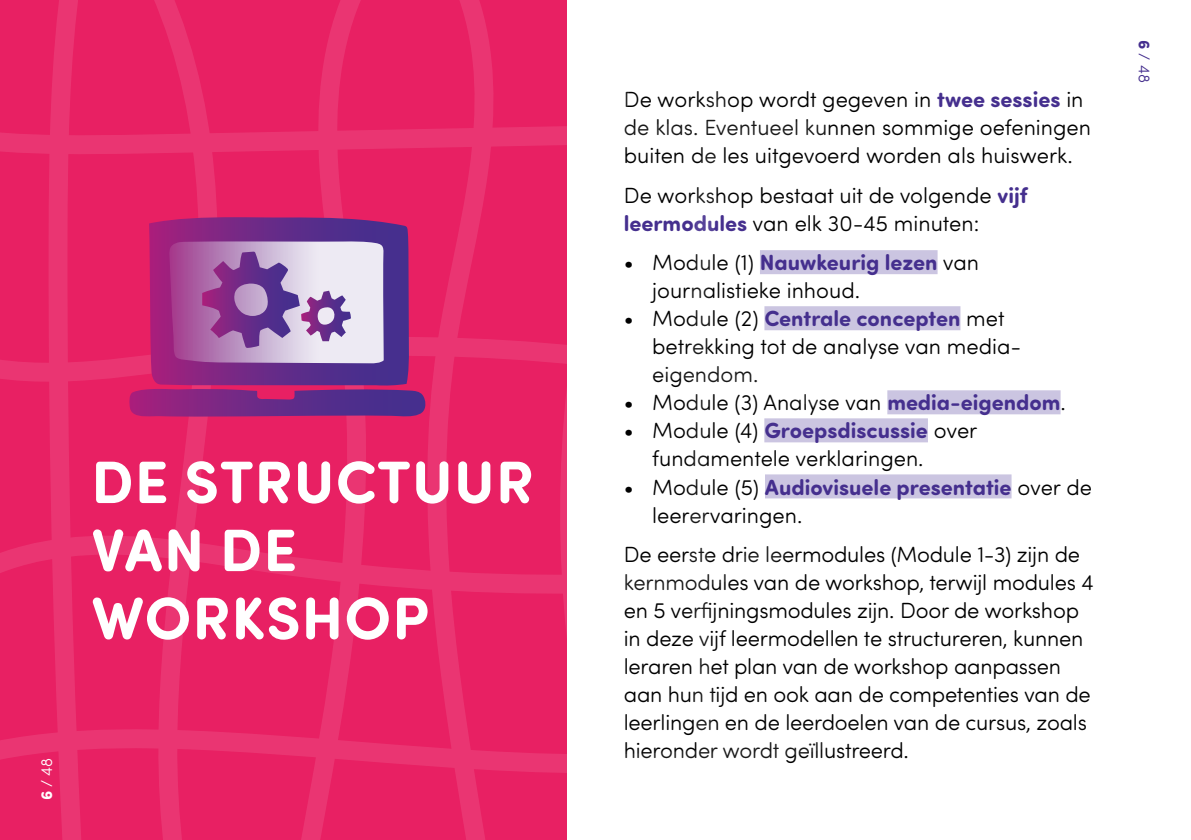
<style>
.page{position:relative;width:1191px;height:840px;background:#fff}
.page>*{position:absolute;margin:0;border:0;box-sizing:border-box;transform-origin:0 0}
.t1{font:700 60px/68px "Sofia Pro Soft";letter-spacing:.02em;color:#fff}
.t2{font:300 22px/28px "Sofia Pro Soft";letter-spacing:-.01em;color:#000}
.t3{font:300 16px "Sofia Pro Soft";color:#fff}
.t4{font:300 16px "Sofia Pro Soft";color:#452f8e}
.s1{font-weight:700}
.s2{font-weight:700;color:#452f8e}
</style>
<div class="page">
<div style="left:0;top:0;width:567px;height:839px;background:#e82063"></div>
<div style="left:760px;top:250px;width:177px;height:24px;background:#cbc5e1"></div>
<div style="left:764px;top:306px;width:196px;height:24px;background:#cbc5e1"></div>
<div style="left:887px;top:390px;width:173px;height:24px;background:#cbc5e1"></div>
<div style="left:764px;top:418px;width:164px;height:24px;background:#cbc5e1"></div>
<div style="left:765px;top:474px;width:246px;height:24px;background:#cbc5e1"></div>
<svg style="left:56px;top:0;width:25px;height:839px"></svg>
<svg style="left:154px;top:0;width:63px;height:839px"></svg>
<svg style="left:301px;top:0;width:65px;height:839px"></svg>
<svg style="left:427px;top:0;width:66px;height:839px"></svg>
<svg style="left:560px;top:419px;width:7px;height:216px"></svg>
<svg style="left:0;top:108px;width:567px;height:50px"></svg>
<svg style="left:0;top:312px;width:838px;height:107px"></svg>
<svg style="left:0;top:511px;width:567px;height:102px"></svg>
<svg style="left:0;top:712px;width:567px;height:88px"></svg>
<svg style="left:149px;top:217px;width:260px;height:168px;background:#712885"></svg>
<svg style="left:128px;top:388px;width:299px;height:28px;background:#7b2882"></svg>
<svg style="left:169px;top:241px;width:215px;height:122px;background:#b790c0"></svg>
<h1 class="t1" style="left:91px;top:444px;width:444px">DE STRUCTUUR<br>VAN DE<br>WORKSHOP</h1>
<p class="t3" style="left:36px;top:799px;width:44px;rotate:-90deg"><span class="s1">6</span> / 48</p>
<p class="t2" style="left:624px;top:85px;width:468px">De workshop wordt gegeven in <span class="s2">twee sessies</span> in de klas. Eventueel kunnen sommige oefeningen buiten de les uitgevoerd worden als huiswerk.</p>
<p class="t2" style="left:624px;top:180px;width:405px">De workshop bestaat uit de volgende <span class="s2">vijf leermodules</span> van elk 30-45 minuten:</p>
<p class="t2" style="left:652px;top:247px;width:328px;text-indent:-28px">• Module (1) <span class="s2">Nauwkeurig lezen</span> van journalistieke inhoud.</p>
<p class="t2" style="left:652px;top:303px;width:371px;text-indent:-28px">• Module (2) <span class="s2">Centrale concepten</span> met betrekking tot de analyse van media&shy;eigendom.</p>
<p class="t2" style="left:624px;top:387px;width:443px">• Module (3) Analyse van <span class="s2">media-eigendom</span>.</p>
<p class="t2" style="left:652px;top:415px;width:327px;text-indent:-28px">• Module (4) <span class="s2">Groepsdiscussie</span> over fundamentele verklaringen.</p>
<p class="t2" style="left:652px;top:471px;width:441px;text-indent:-28px">• Module (5) <span class="s2">Audiovisuele presentatie</span> over de leerervaringen.</p>
<p class="t2" style="left:624px;top:539px;width:471px">De eerste drie leermodules (Module 1-3) zijn de kernmodules van de workshop, terwijl modules 4 en 5 verfijningsmodules zijn. Door de workshop in deze vijf leermodellen te structureren, kunnen leraren het plan van de workshop aanpassen aan hun tijd en ook aan de competenties van de leerlingen en de leerdoelen van de cursus, zoals hieronder wordt geïllustreerd.</p>
<p class="t4" style="left:1155px;top:40px;width:44px;rotate:90deg"><span class="s1">6</span> / 48</p>
</div>
